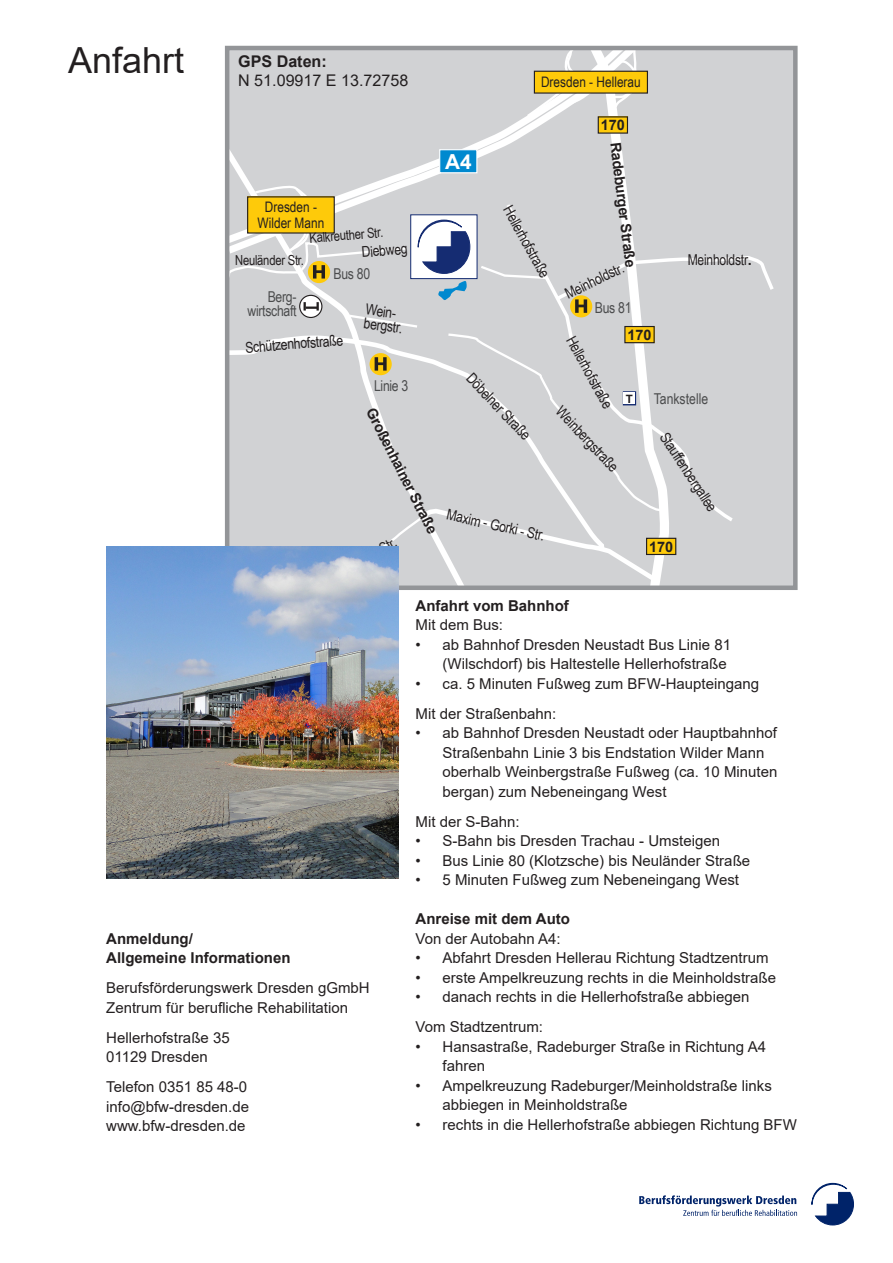
<style>
.page{position:relative;width:893px;height:1263px;background:#fff}
.page>*{position:absolute;margin:0;border:0;box-sizing:border-box;transform-origin:0 0}
.t1{font:36px "Arial";color:#231f20}
.t2{font:700 20.7px "Arial";color:#fff}
.t3{font:16.05px "Arial";color:#231f20}
.t4{font:700 16.05px "Arial";color:#231f20}
.t5{font:15px/19.5px "Arial";color:#231f20}
.t6{font:15px "Arial Narrow";color:#231f20}
.t7{font:700 15px "Arial";color:#231f20}
.t8{font:15px "Arial Narrow";letter-spacing:-.02em;color:#4b4c4d}
.t9{font:15px "Arial Narrow";color:#4b4c4d}
.t10{font:700 14.55px "Arial";color:#231f20}
.t11{font:14.55px "Arial Narrow";color:#231f20}
.t12{font:13.8px "Arial Narrow";color:#231f20}
.t13{font:700 11.55px "Arial";color:#231f20}
.s1{font-size:14.55px}
.s2{font-family:"Arial";font-weight:700;font-size:14.55px}
</style>
<div class="page">
<svg style="left:812px;top:1183px;width:42px;height:42px"></svg>
<svg style="left:639px;top:1195px;width:158px;height:21px"></svg>
<div style="left:228px;top:46px;width:568px;height:540px;background:#d1d2d4"></div>
<svg style="left:225px;top:45px;width:326px;height:174px"></svg>
<svg style="left:253px;top:184px;width:69px;height:12px"></svg>
<svg style="left:525px;top:45px;width:59px;height:73px"></svg>
<div style="left:439px;top:149px;width:38px;height:24px;background:#0089cf;border:1px solid #fff"></div>
<div style="left:248px;top:197px;width:86px;height:36px;background:#feca0a"></div>
<div style="left:247px;top:196px;width:88px;height:38px;border:1px solid #231f20"></div>
<svg style="left:503px;top:200px;width:48px;height:19px"></svg>
<svg style="left:584px;top:45px;width:89px;height:174px"></svg>
<div style="left:534px;top:71px;width:113px;height:22px;background:#feca0a"></div>
<div style="left:534px;top:71px;width:114px;height:23px;border:1px solid #231f20"></div>
<div style="left:598px;top:117px;width:29px;height:16px;background:#feca0a"></div>
<div style="left:598px;top:116px;width:30px;height:18px;border:1px solid #231f20"></div>
<div style="left:225px;top:46px;width:573px;height:544px;border:4px solid #939598"></div>
<div style="left:410px;top:215px;width:67px;height:64px;background:#fff"></div>
<svg style="left:225px;top:219px;width:551px;height:369px"></svg>
<img style="left:106px;top:546px;width:292px;height:332px">
<p class="t1" style="left:68px;top:36px;width:118px">Anfahrt</p>
<p class="t4" style="left:238px;top:50px;width:90px">GPS Daten:</p>
<p class="t3" style="left:238px;top:70px;width:172px">N 51.09917 E 13.72758</p>
<p class="t11" style="left:541px;top:72px;width:101px">Dresden - Hellerau</p>
<p class="t11" style="left:265px;top:196px;width:54px">Dresden -</p>
<p class="t11" style="left:258px;top:212px;width:68px">Wilder Mann</p>
<p class="t12" style="left:309px;top:228px;width:75px;rotate:-4deg">Kalkreuther Str.</p>
<p class="t12" style="left:235px;top:250px;width:70px">Neuländer Str.</p>
<p class="t6" style="left:361px;top:241px;width:47px;rotate:-5deg">Diebweg</p>
<p class="t8" style="left:334px;top:263px;width:38px">Bus 80</p>
<p class="t8" style="left:268px;top:286px;width:30px">Berg-</p>
<p class="t8" style="left:247px;top:299px;width:51px">wirtschaft</p>
<p class="t6" style="left:244px;top:337px;width:100px;rotate:-5deg">Schützenhofstraße</p>
<p class="t6" style="left:367px;top:298px;width:36px;rotate:7deg">Wein-</p>
<p class="t6" style="left:365px;top:312px;width:40px;rotate:7deg">bergstr.</p>
<p class="t8" style="left:374px;top:374px;width:36px">Linie 3</p>
<p class="t10" style="left:380px;top:404px;width:140px;rotate:63deg">Großenhainer Straße</p>
<p class="t2" style="left:445px;top:147px;width:28px">A4</p>
<p class="t6" style="left:517px;top:201px;width:81px;rotate:61deg">Hellerhofstraße</p>
<p class="t10" style="left:601px;top:115px;width:26px">170</p>
<p class="t10" style="left:626px;top:141px;width:127px;rotate:83deg">Radeburger Straße</p>
<p class="t6" style="left:561px;top:284px;width:65px;rotate:-26deg">Meinholdstr<span class="s1">.</span></p>
<p class="t8" style="left:595px;top:297px;width:38px">Bus 81</p>
<p class="t6" style="left:688px;top:249px;width:66px">Meinholdstr<span class="s2">.</span></p>
<p class="t6" style="left:477px;top:368px;width:87px;rotate:46deg">Döbelner Straße</p>
<p class="t6" style="left:449px;top:504px;width:101px;rotate:12deg">Maxim - Gorki - Str.</p>
<p class="t6" style="left:580px;top:332px;width:81px;rotate:61deg">Hellerhofstraße</p>
<p class="t6" style="left:566px;top:401px;width:85px;rotate:46deg">Weinbergstraße</p>
<p class="t10" style="left:627px;top:324px;width:26px">170</p>
<p class="t13" style="left:626px;top:390px;width:9px">T</p>
<p class="t9" style="left:654px;top:388px;width:56px">Tankstelle</p>
<p class="t6" style="left:673px;top:428px;width:93px;rotate:57deg">Stauffenbergallee</p>
<p class="t10" style="left:649px;top:536px;width:26px">170</p>
<p class="t7" style="left:106px;top:928px;width:88px">Anmeldung/</p>
<p class="t7" style="left:106px;top:947px;width:186px">Allgemeine Informationen</p>
<p class="t5" style="left:106px;top:978px;width:265px">Berufsförderungswerk Dresden gGmbH</p>
<p class="t5" style="left:106px;top:997px;width:243px">Zentrum für berufliche Rehabilitation</p>
<p class="t5" style="left:106px;top:1027px;width:125px">Hellerhofstraße 35</p>
<p class="t5" style="left:106px;top:1047px;width:103px">01129 Dresden</p>
<p class="t5" style="left:106px;top:1077px;width:142px">Telefon 0351 85 48-0</p>
<p class="t5" style="left:106px;top:1096px;width:144px">info@bfw-dresden.de</p>
<p class="t5" style="left:106px;top:1116px;width:141px">www.bfw-dresden.de</p>
<p class="t7" style="left:415px;top:595px;width:155px">Anfahrt vom Bahnhof</p>
<p class="t5" style="left:415px;top:615px;width:89px">Mit dem Bus:</p>
<p class="t5" style="left:415px;top:634px;width:317px;text-align:right">• ab Bahnhof Dresden Neustadt Bus Linie 81 (Wilschdorf) bis Haltestelle Hellerhofstraße</p>
<p class="t5" style="left:415px;top:673px;width:345px">• ca. 5 Minuten Fußweg zum BFW-Haupteingang</p>
<p class="t5" style="left:415px;top:703px;width:142px">Mit der Straßenbahn:</p>
<p class="t5" style="left:442px;top:723px;width:336px;text-indent:-27px">• ab Bahnhof Dresden Neustadt oder Hauptbahnhof Straßenbahn Linie 3 bis Endstation Wilder Mann oberhalb Weinbergstraße Fußweg (ca. 10 Minuten bergan) zum Nebeneingang West</p>
<p class="t5" style="left:415px;top:811px;width:106px">Mit der S-Bahn:</p>
<p class="t5" style="left:415px;top:831px;width:306px">• S-Bahn bis Dresden Trachau - Umsteigen</p>
<p class="t5" style="left:415px;top:850px;width:336px">• Bus Linie 80 (Klotzsche) bis Neuländer Straße</p>
<p class="t5" style="left:415px;top:870px;width:325px">• 5 Minuten Fußweg zum Nebeneingang West</p>
<p class="t7" style="left:415px;top:908px;width:156px">Anreise mit dem Auto</p>
<p class="t5" style="left:415px;top:928px;width:147px">Von der Autobahn A4:</p>
<p class="t5" style="left:415px;top:948px;width:354px">• Abfahrt Dresden Hellerau Richtung Stadtzentrum</p>
<p class="t5" style="left:415px;top:967px;width:362px">• erste Ampelkreuzung rechts in die Meinholdstraße</p>
<p class="t5" style="left:415px;top:987px;width:335px">• danach rechts in die Hellerhofstraße abbiegen</p>
<p class="t5" style="left:415px;top:1017px;width:129px">Vom Stadtzentrum:</p>
<p class="t5" style="left:442px;top:1036px;width:325px;text-indent:-27px">• Hansastraße, Radeburger Straße in Richtung A4 fahren</p>
<p class="t5" style="left:442px;top:1075px;width:331px;text-indent:-27px">• Ampelkreuzung Radeburger/Meinholdstraße links abbiegen in Meinholdstraße</p>
<p class="t5" style="left:415px;top:1114px;width:383px">• rechts in die Hellerhofstraße abbiegen Richtung BFW</p>
</div>
